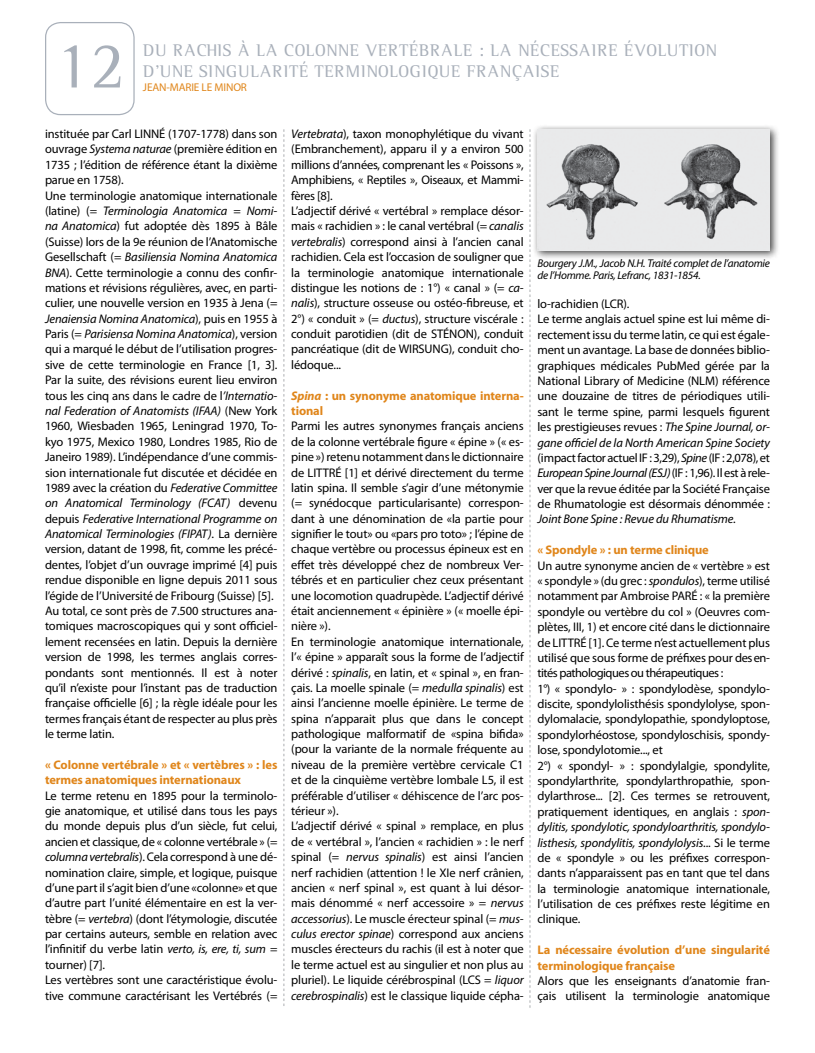
<style>
.page{position:relative;width:815px;height:1053px;background:#fff}
.page>*{position:absolute;margin:0;border:0;box-sizing:border-box;transform-origin:0 0}
.t1{font:67.5px "Leftist Mono Serif";color:#a9b0ba}
.t2{font:17.5px/21px "Leftist Mono Serif";letter-spacing:.02em;color:#a9b0ba}
.t3{font:12.5px/15.4px "Myriad Pro";letter-spacing:-.01em;color:#000}
.t4{font:700 12.5px/15.4px "Myriad Pro";letter-spacing:-.01em;color:#e0861b}
.t5{font:italic 12.5px "Myriad Pro";letter-spacing:-.01em;color:#000}
.t6{font:italic 11.25px/11.2px "Myriad Pro";letter-spacing:-.02em;color:#000}
.t7{font:11.25px "Myriad Pro";letter-spacing:-.01em;color:#e0861b}
.s1{font-style:italic}
</style>
<div class="page">
<svg style="left:283px;top:129px;width:1px;height:877px"></svg>
<svg style="left:529px;top:129px;width:2px;height:878px"></svg>
<div style="left:45px;top:22px;width:90px;height:93px;border:1px solid #a9b0ba;border-radius:15px"></div>
<div style="left:533px;top:124px;width:247px;height:137px;background:#000;opacity:.75"></div>
<img style="left:537px;top:129px;width:233px;height:121px">
<h2 class="t2" style="left:143px;top:40px;width:575px">DU RACHIS À LA COLONNE VERTÉBRALE : LA NÉCESSAIRE ÉVOLUTION<br>D’UNE SINGULARITÉ TERMINOLOGIQUE FRANÇAISE</h2>
<h1 class="t1" style="left:55px;top:27px;width:72px">12</h1>
<p class="t7" style="left:143px;top:80px;width:106px">JEAN-MARIE LE MINOR</p>
<p class="t3" style="left:45px;top:126px;width:234px">instituée par Carl LINNÉ (1707-1778) dans son ouvrage <span class="s1">Systema naturae</span> (première édition en 1735 ; l’édition de référence étant la dixième parue en 1758).<br>Une terminologie anatomique internationale (latine) (= <span class="s1">Terminologia Anatomica</span> = <span class="s1">Nomi&shy;na Anatomica</span>) fut adoptée dès 1895 à Bâle (Suisse) lors de la 9e réunion de l’Anatomische Gesellschaft (= <span class="s1">Basiliensia Nomina Anatomica BNA</span>). Cette terminologie a connu des confir&shy;mations et révisions régulières, avec, en parti&shy;culier, une nouvelle version en 1935 à Jena (= <span class="s1">Jenaiensia Nomina Anatomica</span>), puis en 1955 à Paris (= <span class="s1">Parisiensa Nomina Anatomica</span>), version qui a marqué le début de l’utilisation progres&shy;sive de cette terminologie en France [1, 3].<br>Par la suite, des révisions eurent lieu environ tous les cinq ans dans le cadre de l<span class="s1">’Internatio&shy;nal Federation of Anatomists (IFAA)</span> (New York 1960, Wiesbaden 1965, Leningrad 1970, To&shy;kyo 1975, Mexico 1980, Londres 1985, Rio de Janeiro 1989). L’indépendance d’une commis&shy;sion internationale fut discutée et décidée en 1989 avec la création du <span class="s1">Federative Committee on Anatomical Terminology (FCAT)</span> devenu depuis <span class="s1">Federative International Programme on Anatomical Terminologies (FIPAT)</span>. La dernière version, datant de 1998, fit, comme les précé&shy;dentes, l’objet d’un ouvrage imprimé [4] puis rendue disponible en ligne depuis 2011 sous l’égide de l’Université de Fribourg (Suisse) [5].<br>Au total, ce sont près de 7.500 structures ana&shy;tomiques macroscopiques qui y sont officiel&shy;lement recensées en latin. Depuis la dernière version de 1998, les termes anglais corres&shy;pondants sont mentionnés. Il est à noter qu’il n’existe pour l’instant pas de traduction française officielle [6] ; la règle idéale pour les termes français étant de respecter au plus près le terme latin.</p>
<p class="t4" style="left:45px;top:756px;width:234px">« Colonne vertébrale » et « vertèbres » : les termes anatomiques internationaux</p>
<p class="t3" style="left:45px;top:787px;width:234px">Le terme retenu en 1895 pour la terminolo&shy;gie anatomique, et utilisé dans tous les pays du monde depuis plus d’un siècle, fut celui, ancien et classique, de « colonne vertébrale » (= <span class="s1">columna vertebralis</span>). Cela correspond à une dé&shy;nomination claire, simple, et logique, puisque d’une part il s’agit bien d’une «colonne» et que d’autre part l’unité élémentaire en est la ver&shy;tèbre (= <span class="s1">vertebra</span>) (dont l’étymologie, discutée par certains auteurs, semble en relation avec l’infinitif du verbe latin <span class="s1">verto, is, ere, ti, sum</span> = tourner) [7].<br>Les vertèbres sont une caractéristique évolu&shy;tive commune caractérisant les Vertébrés (=</p>
<p class="t3" style="left:291px;top:126px;width:234px"><span class="s1">Vertebrata</span>), taxon monophylétique du vivant (Embranchement), apparu il y a environ 500 millions d’années, comprenant les « Poissons », Amphibiens, « Reptiles », Oiseaux, et Mammi&shy;fères [8].<br>L’adjectif dérivé « vertébral » remplace désor&shy;mais « rachidien » : le canal vertébral (= <span class="s1">canalis vertebralis</span>) correspond ainsi à l’ancien canal rachidien. Cela est l’occasion de souligner que la terminologie anatomique internationale distingue les notions de : 1°) « canal » (= <span class="s1">ca&shy;nalis</span>), structure osseuse ou ostéo-fibreuse, et 2°) « conduit » (= <span class="s1">ductus</span>), structure viscérale : conduit parotidien (dit de STÉNON), conduit pancréatique (dit de WIRSUNG), conduit cho&shy;lédoque...</p>
<p class="t4" style="left:291px;top:387px;width:234px"><span class="s1">Spina</span> : un synonyme anatomique interna&shy;tional</p>
<p class="t3" style="left:291px;top:418px;width:234px">Parmi les autres synonymes français anciens de la colonne vertébrale figure « épine » (« es&shy;pine ») retenu notamment dans le dictionnaire de LITTRÉ [1] et dérivé directement du terme latin spina. Il semble s’agir d’une métonymie (= synédocque particularisante) correspon&shy;dant à une dénomination de «la partie pour signifier le tout» ou «pars pro toto» ; l’épine de chaque vertèbre ou processus épineux est en effet très développé chez de nombreux Ver&shy;tébrés et en particulier chez ceux présentant une locomotion quadrupède. L’adjectif dérivé était anciennement « épinière » (« moelle épi&shy;nière »).<br>En terminologie anatomique internationale, l’« épine » apparaît sous la forme de l’adjectif dérivé : <span class="s1">spinalis</span>, en latin, et « spinal », en fran&shy;çais. La moelle spinale (= <span class="s1">medulla spinalis</span>) est ainsi l’ancienne moelle épinière. Le terme de spina n’apparait plus que dans le concept pathologique malformatif de «spina bifida» (pour la variante de la normale fréquente au niveau de la première vertèbre cervicale C1 et de la cinquième vertèbre lombale L5, il est préférable d’utiliser « déhiscence de l’arc pos&shy;térieur »).<br>L’adjectif dérivé « spinal » remplace, en plus de « vertébral », l’ancien « rachidien » : le nerf spinal (= <span class="s1">nervus spinalis</span>) est ainsi l’ancien nerf rachidien (attention ! le XIe nerf crânien, ancien « nerf spinal », est quant à lui désor&shy;mais dénommé « nerf accessoire » = <span class="s1">nervus accessorius</span>). Le muscle érecteur spinal (= <span class="s1">mus&shy;culus erector spinae</span>) correspond aux anciens muscles érecteurs du rachis (il est à noter que le terme actuel est au singulier et non plus au pluriel). Le liquide cérébrospinal (LCS = <span class="s1">liquor cerebrospinalis</span>) est le classique liquide cépha-</p>
<p class="t6" style="left:537px;top:258px;width:234px">Bourgery J.M., Jacob N.H. Traité complet de l’anatomie de l’Homme. Paris, Lefranc, 1831-1854.</p>
<p class="t3" style="left:537px;top:296px;width:234px">lo-rachidien (LCR).<br>Le terme anglais actuel spine est lui même di&shy;rectement issu du terme latin, ce qui est égale&shy;ment un avantage. La base de données biblio&shy;graphiques médicales PubMed gérée par la National Library of Medicine (NLM) référence une douzaine de titres de périodiques utili&shy;sant le terme spine, parmi lesquels figurent les prestigieuses revues : <span class="s1">The Spine Journal, or&shy;gane officiel de la North American Spine Society </span>(impact factor actuel IF : 3,29), <span class="s1">Spine</span> (IF : 2,078), et <span class="s1">European Spine Journal (ESJ)</span> (IF : 1,96). Il est à rele&shy;ver que la revue éditée par la Société Française de Rhumatologie est désormais dénommée :</p>
<p class="t5" style="left:537px;top:511px;width:200px">Joint Bone Spine : Revue du Rhumatisme.</p>
<p class="t4" style="left:537px;top:542px;width:173px">« Spondyle » : un terme clinique</p>
<p class="t3" style="left:537px;top:557px;width:234px">Un autre synonyme ancien de « vertèbre » est « spondyle » (du grec : <span class="s1">spondulos</span>), terme utilisé notamment par Ambroise PARÉ : « la première spondyle ou vertèbre du col » (Oeuvres com&shy;plètes, III, 1) et encore cité dans le dictionnaire de LITTRÉ [1]. Ce terme n’est actuellement plus utilisé que sous forme de préfixes pour des en&shy;tités pathologiques ou thérapeutiques :<br>1°) « spondylo- » : spondylodèse, spondylo&shy;discite, spondylolisthésis spondylolyse, spon&shy;dylomalacie, spondylopathie, spondyloptose, spondylorhéostose, spondyloschisis, spondy&shy;lose, spondylotomie..., et<br>2°) « spondyl- » : spondylalgie, spondylite, spondylarthrite, spondylarthropathie, spon&shy;dylarthrose... [2]. Ces termes se retrouvent, pratiquement identiques, en anglais : <span class="s1">spon&shy;dylitis, spondylotic, spondyloarthritis, spondylo&shy;listhesis, spondylitis, spondylolysis</span>... Si le terme de « spondyle » ou les préfixes correspon&shy;dants n’apparaissent pas en tant que tel dans la terminologie anatomique internationale, l’utilisation de ces préfixes reste légitime en clinique.</p>
<p class="t4" style="left:537px;top:941px;width:234px">La nécessaire évolution d’une singularité terminologique française</p>
<p class="t3" style="left:537px;top:972px;width:234px">Alors que les enseignants d’anatomie fran&shy;çais utilisent la terminologie anatomique</p>
</div>
